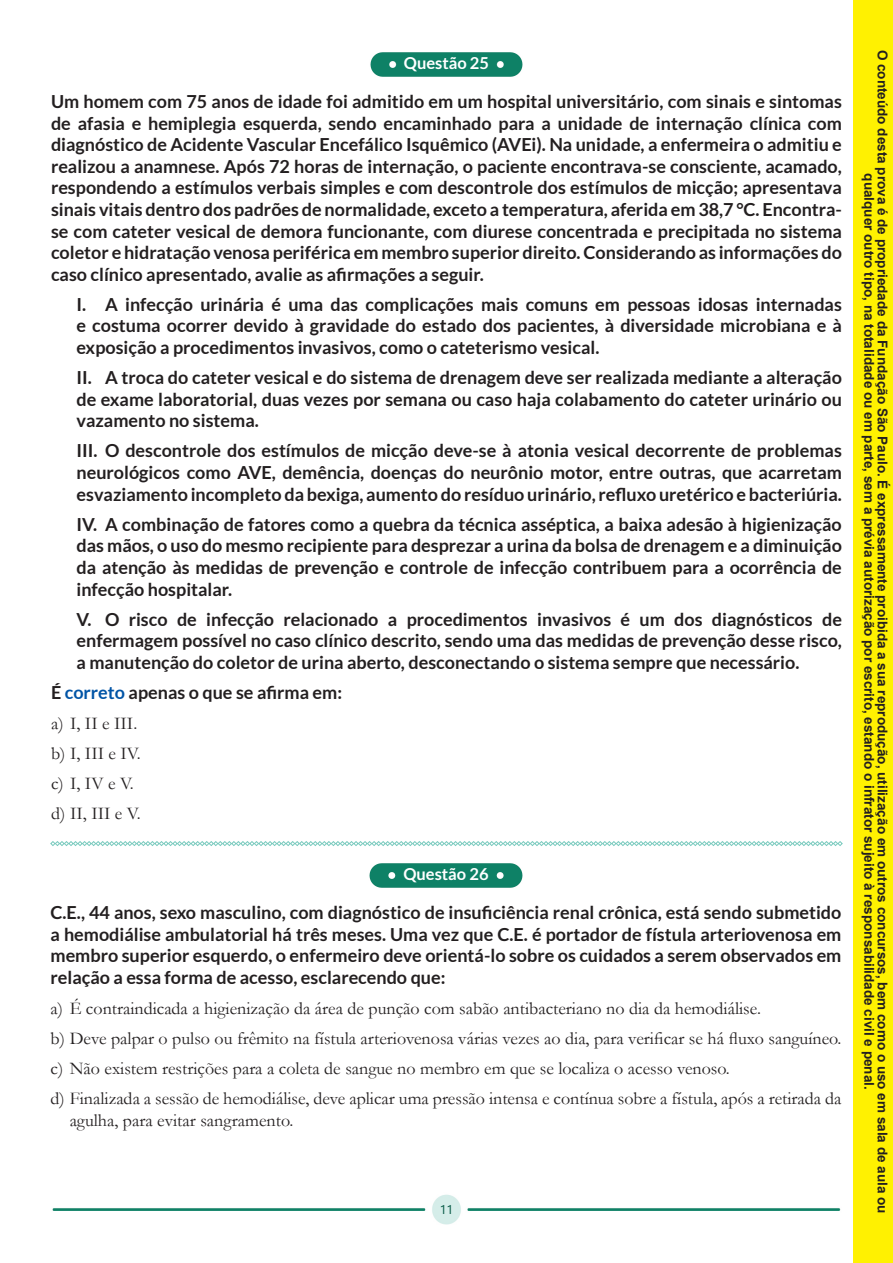
<style>
.page{position:relative;width:893px;height:1263px;background:#fff}
.page>*{position:absolute;margin:0;border:0;box-sizing:border-box;transform-origin:0 0}
.Alternativas{font:700 18px/21.6px "Lato";color:#231f20;text-align:justify}
.Alternativas-2{font:18px/21.6px "Garamond";color:#231f20}
.t1{font:700 16.5px "Lato";color:#fff}
.t2{font:700 13.5px/13.5px "Arial";color:#231f20;text-align:center}
.t3{font:12.6px "Segoe UI";color:#035743}
.s1{color:#0154a6}
</style>
<div class="page">
<img style="left:52px;top:1194px;width:789px;height:31px">
<img style="left:370px;top:52px;width:153px;height:25px">
<svg style="left:50px;top:841px;width:793px;height:5px"></svg>
<img style="left:369px;top:863px;width:154px;height:25px">
<div style="left:853px;top:0;width:40px;height:1263px;background:#fff101"></div>
<p class="t1" style="left:404px;top:54px;width:87px">Questão 25</p>
<p class="Alternativas" style="left:51px;top:90px;width:792px">Um homem com 75 anos de idade foi admitido em um hospital universitário, com sinais e sintomas de afasia e hemiplegia esquerda, sendo encaminhado para a unidade de internação clínica com diagnóstico de Acidente Vascular Encefálico Isquêmico (AVEi). Na unidade, a enfermeira o admitiu e realizou a anamnese. Após 72 horas de internação, o paciente encontrava-se consciente, acamado, respondendo a estímulos verbais simples e com descontrole dos estímulos de micção; apresentava sinais vitais dentro dos padrões de normalidade, exceto a temperatura, aferida em 38,7 °C. Encontra&shy;se com cateter vesical de demora funcionante, com diurese concentrada e precipitada no sistema coletor e hidratação venosa periférica em membro superior direito. Considerando as informações do caso clínico apresentado, avalie as afirmações a seguir.</p>
<p class="Alternativas" style="left:77px;top:293px;width:767px">I. A infecção urinária é uma das complicações mais comuns em pessoas idosas internadas e costuma ocorrer devido à gravidade do estado dos pacientes, à diversidade microbiana e à exposição a procedimentos invasivos, como o cateterismo vesical.</p>
<p class="Alternativas" style="left:77px;top:367px;width:767px">II. A troca do cateter vesical e do sistema de drenagem deve ser realizada mediante a alteração de exame laboratorial, duas vezes por semana ou caso haja colabamento do cateter urinário ou vazamento no sistema.</p>
<p class="Alternativas" style="left:77px;top:440px;width:767px">III. O descontrole dos estímulos de micção deve-se à atonia vesical decorrente de problemas neurológicos como AVE, demência, doenças do neurônio motor, entre outras, que acarretam esvaziamento incompleto da bexiga, aumento do resíduo urinário, refluxo uretérico e bacteriúria.</p>
<p class="Alternativas" style="left:77px;top:513px;width:767px">IV. A combinação de fatores como a quebra da técnica asséptica, a baixa adesão à higienização das mãos, o uso do mesmo recipiente para desprezar a urina da bolsa de drenagem e a diminuição da atenção às medidas de prevenção e controle de infecção contribuem para a ocorrência de infecção hospitalar.</p>
<p class="Alternativas" style="left:77px;top:608px;width:767px">V. O risco de infecção relacionado a procedimentos invasivos é um dos diagnósticos de enfermagem possível no caso clínico descrito, sendo uma das medidas de prevenção desse risco, a manutenção do coletor de urina aberto, desconectando o sistema sempre que necessário.</p>
<p class="Alternativas" style="left:51px;top:681px;width:293px">É <span class="s1">correto</span> apenas o que se afirma em:</p>
<p class="Alternativas-2" style="left:51px;top:712px;width:88px">a) I, II e III.</p>
<p class="Alternativas-2" style="left:51px;top:742px;width:91px">b) I, III e IV.</p>
<p class="Alternativas-2" style="left:51px;top:772px;width:84px">c) I, IV e V.</p>
<p class="Alternativas-2" style="left:51px;top:802px;width:91px">d) II, III e V.</p>
<p class="t1" style="left:403px;top:865px;width:87px">Questão 26</p>
<p class="Alternativas" style="left:51px;top:901px;width:792px">C.E., 44 anos, sexo masculino, com diagnóstico de insuficiência renal crônica, está sendo submetido a hemodiálise ambulatorial há três meses. Uma vez que C.E. é portador de fístula arteriovenosa em membro superior esquerdo, o enfermeiro deve orientá-lo sobre os cuidados a serem observados em relação a essa forma de acesso, esclarecendo que:</p>
<p class="Alternativas-2" style="left:51px;top:997px;width:712px">a) É contraindicada a higienização da área de punção com sabão antibacteriano no dia da hemodiálise.</p>
<p class="Alternativas-2" style="left:51px;top:1027px;width:792px">b) Deve palpar o pulso ou frêmito na fístula arteriovenosa várias vezes ao dia, para verificar se há fluxo sanguíneo.</p>
<p class="Alternativas-2" style="left:51px;top:1057px;width:681px">c) Não existem restrições para a coleta de sangue no membro em que se localiza o acesso venoso.</p>
<p class="Alternativas-2" style="left:70px;top:1087px;width:773px;text-indent:-19px">d) Finalizada a sessão de hemodiálise, deve aplicar uma pressão intensa e contínua sobre a fístula, após a retirada da agulha, para evitar sangramento.</p>
<p class="t3" style="left:440px;top:1198px;width:15px">11</p>
<p class="t2" style="left:889px;top:50px;width:1165px;rotate:90deg">O conteúdo desta prova é de propriedade da Fundação São Paulo. É expressamente proibida a sua reprodução, utilização em outros concursos, bem como o uso em sala de aula ou qualquer outro tipo, na totalidade ou em parte, sem a prévia autorização por escrito, estando o infrator sujeito à responsabilidade civil e penal.</p>
</div>
